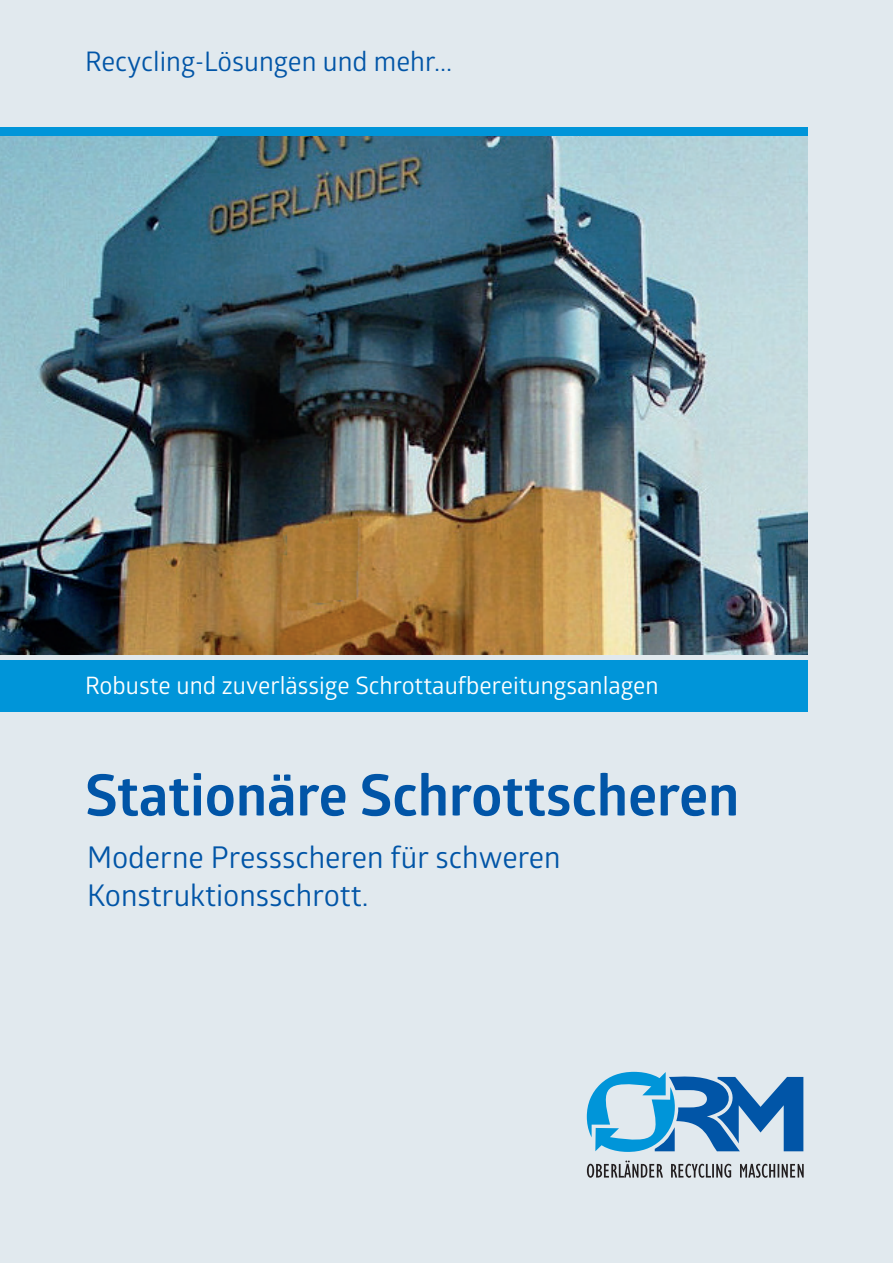
<style>
.page{position:relative;width:893px;height:1263px;background:#e1e9ee}
.page>*{position:absolute;margin:0;border:0;box-sizing:border-box;transform-origin:0 0}
.t1{font:700 57px "Glober";color:#0155a7}
.t2{font:30px/37.5px "Glober";color:#0155a7}
.t3{font:27px "Glober";color:#0155a7}
.t4{font:24px "Glober";color:#fff}
</style>
<div class="page">
<svg style="left:587px;top:1072px;width:216px;height:80px"></svg>
<svg style="left:587px;top:1160px;width:217px;height:18px"></svg>
<img style="left:0;top:136px;width:808px;height:519px">
<div style="left:0;top:660px;width:808px;height:51px;background:#0095d9"></div>
<div style="left:0;top:128px;width:808px;height:8px;background:#0095d9"></div>
<p class="t3" style="left:85px;top:42px;width:369px">Recycling-Lösungen und mehr...</p>
<p class="t4" style="left:85px;top:668px;width:575px">Robuste und zuverlässige Schrottaufbereitungsanlagen</p>
<h1 class="t1" style="left:85px;top:754px;width:656px">Stationäre Schrottscheren</h1>
<p class="t2" style="left:87px;top:837px;width:475px">Moderne Pressscheren für schweren<br>Konstruktionsschrott.</p>
</div>
